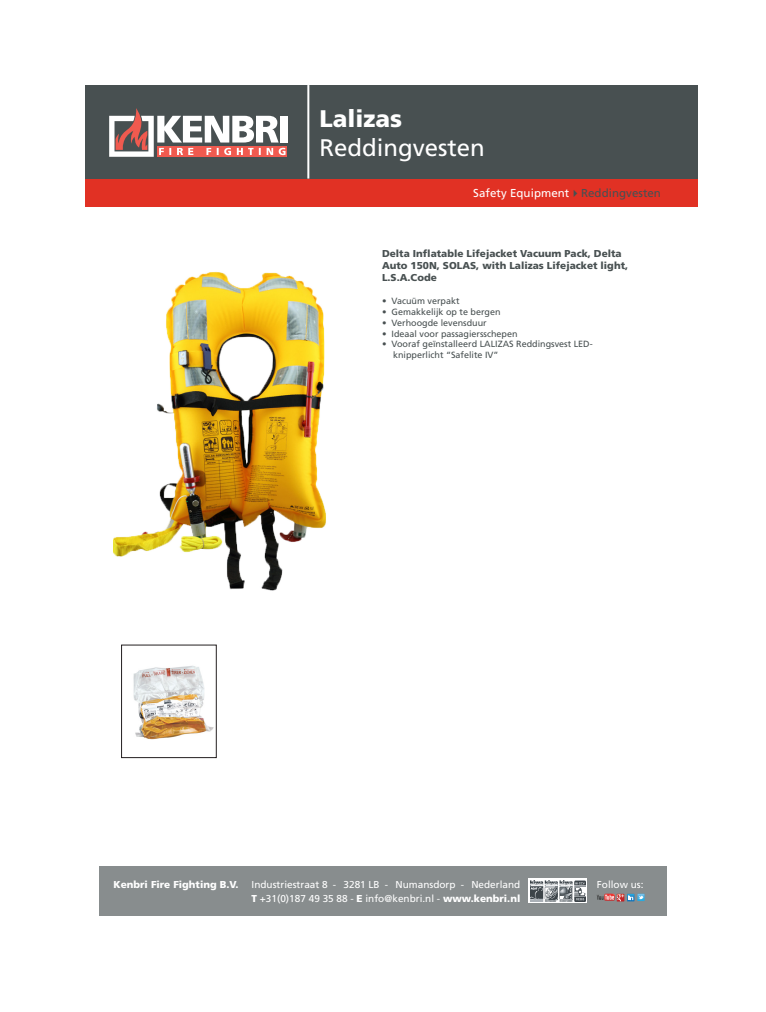
<style>
.page{position:relative;width:766px;height:1012px;background:#fff}
.page>*{position:absolute;margin:0;border:0;box-sizing:border-box;transform-origin:0 0}
.t1{font:24px "Frutiger";color:#fff}
.t2{font:900 24px "Frutiger";color:#fff}
.t3{font:11.5px "Frutiger";letter-spacing:.005em;color:#fff}
.t4{font:10px "Frutiger";color:#fff}
.t5{font:900 10px/12px "Frutiger";color:#485051}
.t6{font:900 10px "Frutiger";color:#fff}
.t7{font:9px/10.8px "Frutiger";color:#485051}
.s1{color:#485051}
.s2{font-weight:900}
</style>
<div class="page">
<div style="left:85px;top:179px;width:612px;height:28px;background:#e13124"></div>
<div style="left:85px;top:85px;width:612px;height:94px;background:#485051"></div>
<hr style="left:307px;top:85px;width:2px;height:94px;background:#fff">
<div style="left:99px;top:866px;width:567px;height:50px;background:#888d8e"></div>
<svg style="left:528px;top:879px;width:59px;height:24px"></svg>
<img style="left:530px;top:881px;width:55px;height:21px">
<svg style="left:597px;top:894px;width:47px;height:7px"></svg>
<div style="left:280px;top:116px;width:7px;height:27px;background:#fff"></div>
<svg style="left:285px;top:146px;width:2px;height:11px"></svg>
<svg style="left:109px;top:108px;width:176px;height:49px"></svg>
<img style="left:113px;top:272px;width:213px;height:319px">
<img style="left:133px;top:665px;width:81px;height:75px">
<div style="left:121px;top:645px;width:96px;height:113px;border:1px solid #231f20"></div>
<p class="t2" style="left:319px;top:104px;width:84px">Lalizas</p>
<p class="t1" style="left:319px;top:133px;width:167px">Reddingvesten</p>
<p class="t3" style="left:473px;top:187px;width:189px">Safety Equipment<span class="s1">✔Reddingvesten</span></p>
<p class="t5" style="left:382px;top:248px;width:247px">Delta Inflatable Lifejacket Vacuum Pack, Delta<br>Auto 150N, SOLAS, with Lalizas Lifejacket light,<br>L.S.A.Code</p>
<p class="t7" style="left:382px;top:296px;width:79px">• Vacuüm verpakt</p>
<p class="t7" style="left:382px;top:306px;width:120px">• Gemakkelijk op te bergen</p>
<p class="t7" style="left:382px;top:317px;width:106px">• Verhoogde levensduur</p>
<p class="t7" style="left:382px;top:328px;width:137px">• Ideaal voor passagiersschepen</p>
<p class="t7" style="left:393px;top:339px;width:201px;text-indent:-11px">• Vooraf geïnstalleerd LALIZAS Reddingsvest LED&shy;knipperlicht “Safelite IV”</p>
<p class="t6" style="left:113px;top:878px;width:127px">Kenbri Fire Fighting B.V.</p>
<p class="t4" style="left:251px;top:878px;width:270px">Industriestraat 8 - 3281 LB - Numansdorp - Nederland</p>
<p class="t4" style="left:596px;top:878px;width:48px">Follow us:</p>
<p class="t4" style="left:251px;top:892px;width:270px"><span class="s2">T</span> +31(0)187 49 35 88 - <span class="s2">E</span> info@kenbri.nl - <span class="s2">www.kenbri.nl</span></p>
</div>
